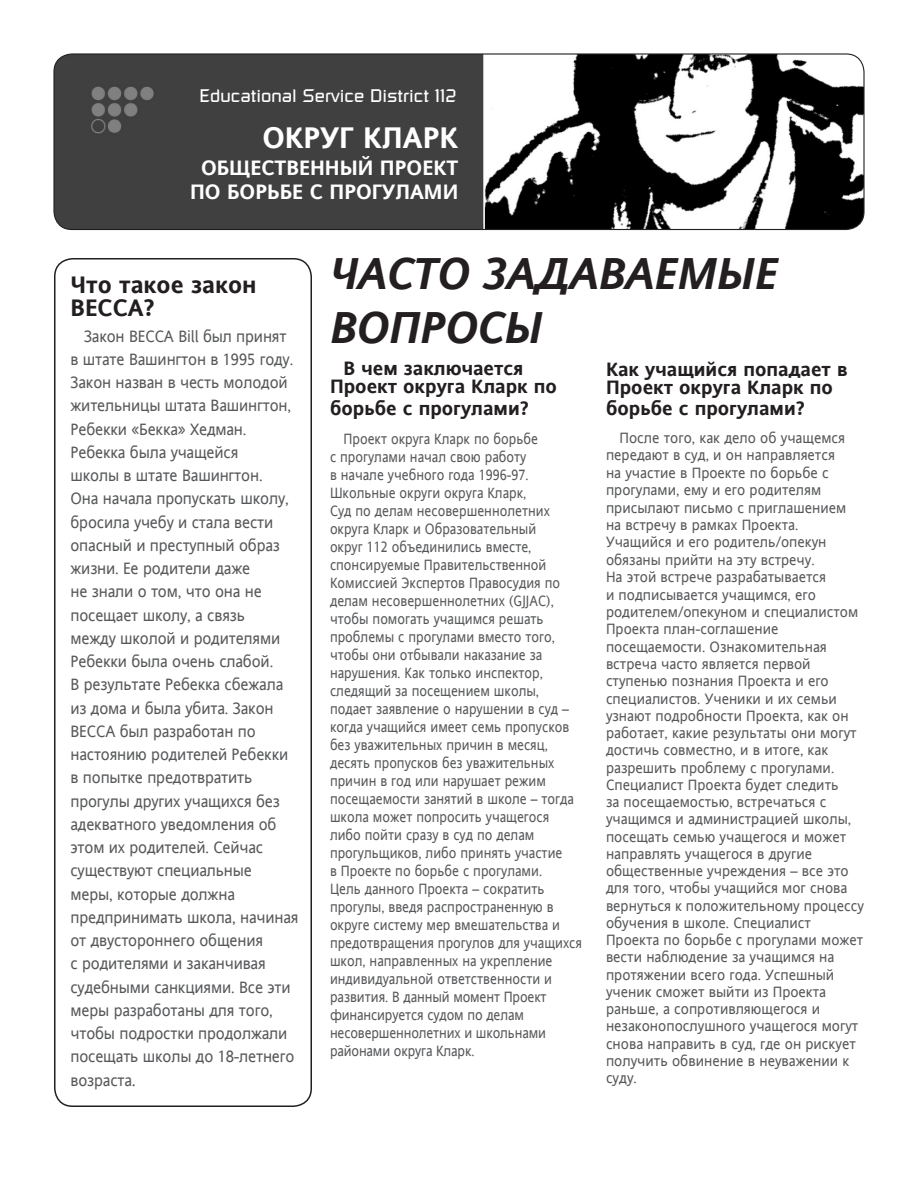
<style>
.page{position:relative;width:918px;height:1188px;background:#fff}
.page>*{position:absolute;margin:0;border:0;box-sizing:border-box;transform-origin:0 0}
.t1{font:italic 700 45px/54px "Andale Sansfor VST";letter-spacing:-.01em;color:#231f20}
.Questions{font:700 30px "Andale Sansfor VST";color:#fff}
.Questions-2{font:700 24px/22.5px "Andale Sansfor VST";color:#231f20}
.Questions-3{font:700 21px "Andale Sansfor VST";color:#fff}
.Questions-4{font:700 19.5px/18px "Andale Sansfor VST";color:#231f20}
.Body{font:700 19.5px/18px "Andale Sansfor VST";color:#231f20}
.Body-2{font:18px "Russell Square";color:#fff}
.Body-3{font:16.5px/23.2px "Andale Sansfor VST";letter-spacing:-.01em;color:#57585a;scale:.96 1}
.Body-4{font:15px/17.2px "Andale Sansfor VST";color:#57585a;scale:.96 1}
.Body-5{font:15px/18px "Andale Sansfor VST";color:#57585a;scale:.9 1}
.s1{font-size:18px}
</style>
<div class="page">
<img style="left:55px;top:55px;width:809px;height:175px">
<div style="left:53px;top:53px;width:812px;height:177px;border:1px solid #231f20;border-radius:18px"></div>
<div style="left:54px;top:258px;width:258px;height:849px;border:2px solid #231f20;border-radius:18px"></div>
<p class="Body-2" style="left:199px;top:85px;width:258px">Educational Service District 112</p>
<p class="Questions" style="left:263px;top:117px;width:178px">ОКРУГ Кларк</p>
<p class="Questions-3" style="left:201px;top:153px;width:194px">Общественный про</p>
<p class="Questions-3" style="left:422px;top:153px;width:37px">ект</p>
<p class="Questions-3" style="left:190px;top:177px;width:154px">по борьбе с прогу</p>
<p class="Questions-3" style="left:395px;top:177px;width:64px">лами</p>
<p class="Questions-2" style="left:70px;top:273px;width:187px">Что такое закон<br>BECCA?</p>
<p class="Body-3" style="left:70px;top:324px;width:239px;text-indent:14px">Закон BECCA Bill был принят в штате Вашингтон в 1995 году.<br>Закон назван в честь молодой жительницы штата Вашингтон,<br>Ребекки «Бекка» Хедман.<br>Ребекка была учащейся<br>школы в штате Вашингтон.<br>Она начала пропускать школу, бросила учебу и стала вести опасный и преступный образ жизни. Ее родители даже<br>не знали о том, что она не посещает школу, а связь<br>между школой и родителями<br>Ребекки была очень слабой.<br>В результате Ребекка сбежала из дома и была убита. Закон<br>BECCA был разработан по настоянию родителей Ребекки в попытке предотвратить прогулы других учащихся без адекватного уведомления об этом их родителей. Сейчас существуют специальные<br>меры, которые должна предпринимать школа, начиная от двустороннего общения<br>с родителями и заканчивая судебными санкциями. Все эти меры разработаны для того, чтобы подростки продолжали посещать школы до 18-летнего возраста<span class="s1">.</span></p>
<p class="t1" style="left:330px;top:247px;width:450px">ЧАСТО ЗАДАВАЕМЫЕ<br>ВОПРОСЫ</p>
<p class="Body" style="left:330px;top:359px;width:229px;text-indent:14px">В чем заключается<br>Проект округа Кларк по</p>
<p class="Body" style="left:330px;top:399px;width:200px">борьбе с прогулами?</p>
<p class="Body-5" style="left:330px;top:429px;width:281px;text-indent:14px">Проект округа Кларк по борьбе<br>с прогулами начал свою работу<br>в начале учебного года 1996-97.<br>Школьные округи округа Кларк,<br>Суд по делам несовершеннолетних округа Кларк и Образовательный<br>округ 112 объединились вместе, спонсируемые Правительственной Комиссией Экспертов Правосудия по делам несовершеннолетних (GJJAC), чтобы помогать учащимся решать проблемы с прогулами вместо того, чтобы они отбывали наказание за нарушения. Как только инспектор, следящий за посещением школы, подает заявление о нарушении в суд – когда учащийся имеет семь пропусков без уважительных причин в месяц, десять пропусков без уважительных причин в год или нарушает режим посещаемости занятий в школе – тогда школа может попросить учащегося либо пойти сразу в суд по делам прогульщиков, либо принять участие<br>в Проекте по борьбе с прогулами.<br>Цель данного Проекта – сократить прогулы, введя распространенную в округе систему мер вмешательства и предотвращения прогулов для учащихся школ, направленных на укрепление индивидуальной ответственности и развития. В данный момент Проект финансируется судом по делам несовершеннолетних и школьнами районами округа Кларк.</p>
<p class="Questions-4" style="left:606px;top:360px;width:243px">Как учащийся попадает в<br>Проект округа Кларк по</p>
<p class="Questions-4" style="left:606px;top:399px;width:200px">борьбе с прогулами?</p>
<p class="Body-4" style="left:606px;top:429px;width:270px;text-indent:14px">После того, как дело об учащемся передают в суд, и он направляется<br>на участие в Проекте по борьбе с прогулами, ему и его родителям присылают письмо с приглашением на встречу в рамках Проекта.<br>Учащийся и его родитель/опекун обязаны прийти на эту встречу.<br>На этой встрече разрабатывается<br>и подписывается учащимся, его родителем/опекуном и специалистом<br>Проекта план-соглашение посещаемости. Ознакомительная встреча часто является первой ступенью познания Проекта и его специалистов. Ученики и их семьи узнают подробности Проекта, как он работает, какие результаты они могут достичь совместно, и в итоге, как разрешить проблему с прогулами.<br>Специалист Проекта будет следить<br>за посещаемостью, встречаться с учащимся и администрацией школы, посещать семью учащегося и может направлять учащегося в другие общественные учреждения – все это для того, чтобы учащийся мог снова вернуться к положительному процессу обучения в школе. Специалист<br>Проекта по борьбе с прогулами может вести наблюдение за учащимся на протяжении всего года. Успешный ученик сможет выйти из Проекта раньше, а сопротивляющегося и незаконопослушного учащегося могут снова направить в суд, где он рискует получить обвинение в неуважении к суду.</p>
</div>
